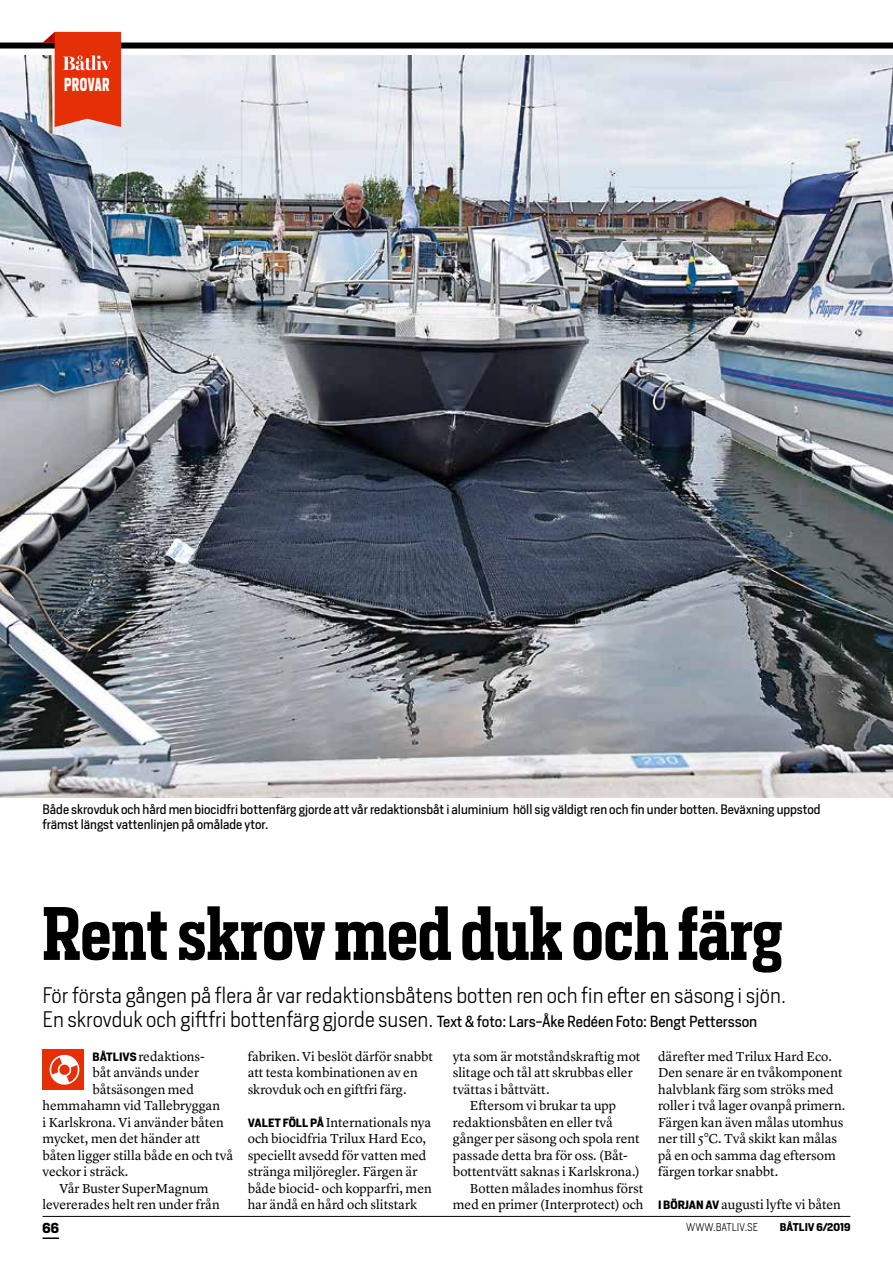
<style>
.page{position:relative;width:893px;height:1263px;background:#fff}
.page>*{position:absolute;margin:0;border:0;box-sizing:border-box;transform-origin:0 0}
.t1{font:600 70.5px "Heron Serif Cond";color:#000001}
.t2{font:300 21px "Heron Sans";color:#000001}
.t3{font:700 17.55px "Heron Sans Cond";letter-spacing:.04em;color:#fff;scale:.77 1}
.t4{font:15px "Heron Sans";color:#000001}
.t5{font:13.5px/16.5px "Lyon Text";color:#000001}
.t6{font:700 13.5px "Heron Serif";color:#000001}
.t7{font:12.75px/15px "Heron Sans";color:#000001}
.t8{font:300 10.5px "Heron Sans";color:#000001}
.t9{font:700 10.5px "Heron Sans";color:#000001}
.s1{font-weight:300;font-size:21px}
.s2{font-family:"Heron Sans";font-weight:700;font-size:11.25px}
</style>
<div class="page">
<hr style="left:43px;top:1216px;width:807px;height:1px;background:#000001">
<svg style="left:43px;top:1237px;width:16px;height:2px"></svg>
<div style="left:0;top:43px;width:893px;height:6px;background:#000001"></div>
<img style="left:0;top:56px;width:893px;height:741px">
<svg style="left:43px;top:32px;width:78px;height:95px;background:#e05132"></svg>
<div style="left:43px;top:1049px;width:41px;height:41px;background:#e52f07"></div>
<svg style="left:49px;top:1054px;width:31px;height:31px"></svg>
<p class="t3" style="left:64px;top:73px;width:61px">PROVAR</p>
<p class="t7" style="left:43px;top:801px;width:780px">Både skrovduk och hård men biocidfri bottenfärg gjorde att vår redaktionsbåt i aluminium höll sig väldigt ren och fin under botten. Beväxning uppstod främst längst vattenlinjen på omålade ytor.</p>
<h1 class="t1" style="left:43px;top:888px;width:741px">Rent skrov med duk och färg</h1>
<h2 class="t2" style="left:43px;top:982px;width:745px">För första gången på flera år var redaktionsbåtens botten ren och fin efter en säsong i sjön.</h2>
<p class="t4" style="left:43px;top:1012px;width:716px"><span class="s1">En skrovduk och giftfri bottenfärg gjorde susen.</span> Text &amp; foto: Lars-Åke Redéen Foto: Bengt Pettersson</p>
<p class="t5" style="left:453px;top:1047px;width:189px">yta som är motståndskraftig mot</p>
<p class="t5" style="left:453px;top:1063px;width:181px">slitage och tål att skrubbas eller</p>
<p class="t5" style="left:453px;top:1080px;width:98px">tvättas i båttvätt.</p>
<p class="t5" style="left:470px;top:1096px;width:148px">Eftersom vi brukar ta upp</p>
<p class="t5" style="left:453px;top:1113px;width:162px">redaktionsbåten en eller två</p>
<p class="t5" style="left:453px;top:1129px;width:188px">gånger per säsong och spola rent</p>
<p class="t5" style="left:453px;top:1146px;width:177px">passade detta bra för oss. (Båt-</p>
<p class="t5" style="left:453px;top:1162px;width:189px">bottentvätt saknas i Karlskrona.)</p>
<p class="t5" style="left:470px;top:1179px;width:175px">Botten målades inomhus först</p>
<p class="t5" style="left:453px;top:1195px;width:192px">med en primer (Interprotect) och</p>
<p class="t5" style="left:93px;top:1047px;width:114px"><span class="s2">BÅTLIVS</span> redaktions-</p>
<p class="t5" style="left:93px;top:1063px;width:108px">båt används under</p>
<p class="t5" style="left:93px;top:1080px;width:103px">båtsäsongen med</p>
<p class="t5" style="left:43px;top:1096px;width:179px">hemmahamn vid Tallebryggan</p>
<p class="t5" style="left:43px;top:1113px;width:183px">i Karlskrona. Vi använder båten</p>
<p class="t5" style="left:43px;top:1129px;width:159px">mycket, men det händer att</p>
<p class="t5" style="left:43px;top:1146px;width:192px">båten ligger stilla både en och två</p>
<p class="t5" style="left:43px;top:1162px;width:87px">veckor i sträck.</p>
<p class="t5" style="left:60px;top:1179px;width:151px">Vår Buster SuperMagnum</p>
<p class="t5" style="left:43px;top:1195px;width:179px">levererades helt ren under från</p>
<p class="t5" style="left:248px;top:1047px;width:187px">fabriken. Vi beslöt därför snabbt att testa kombinationen av en skrovduk och en giftfri färg.</p>
<p class="t5" style="left:248px;top:1113px;width:186px"><span class="s2">VALET FÖLL PÅ</span> Internationals nya och biocidfria Trilux Hard Eco, speciellt avsedd för vatten med stränga miljöregler. Färgen är både biocid- och kopparfri, men har ändå en hård och slitstark</p>
<p class="t5" style="left:658px;top:1047px;width:189px">därefter med Trilux Hard Eco.<br>Den senare är en tvåkomponent halvblank färg som ströks med roller i två lager ovanpå primern.<br>Färgen kan även målas utomhus ner till 5°C. Två skikt kan målas på en och samma dag eftersom färgen torkar snabbt.</p>
<p class="t5" style="left:658px;top:1195px;width:184px"><span class="s2">I BÖRJAN AV</span> augusti lyfte vi båten</p>
<p class="t6" style="left:43px;top:1219px;width:18px">66</p>
<p class="t8" style="left:686px;top:1220px;width:73px">WWW.BATLIV.SE</p>
<p class="t9" style="left:780px;top:1220px;width:72px">BÅTLIV 6/2019</p>
</div>
